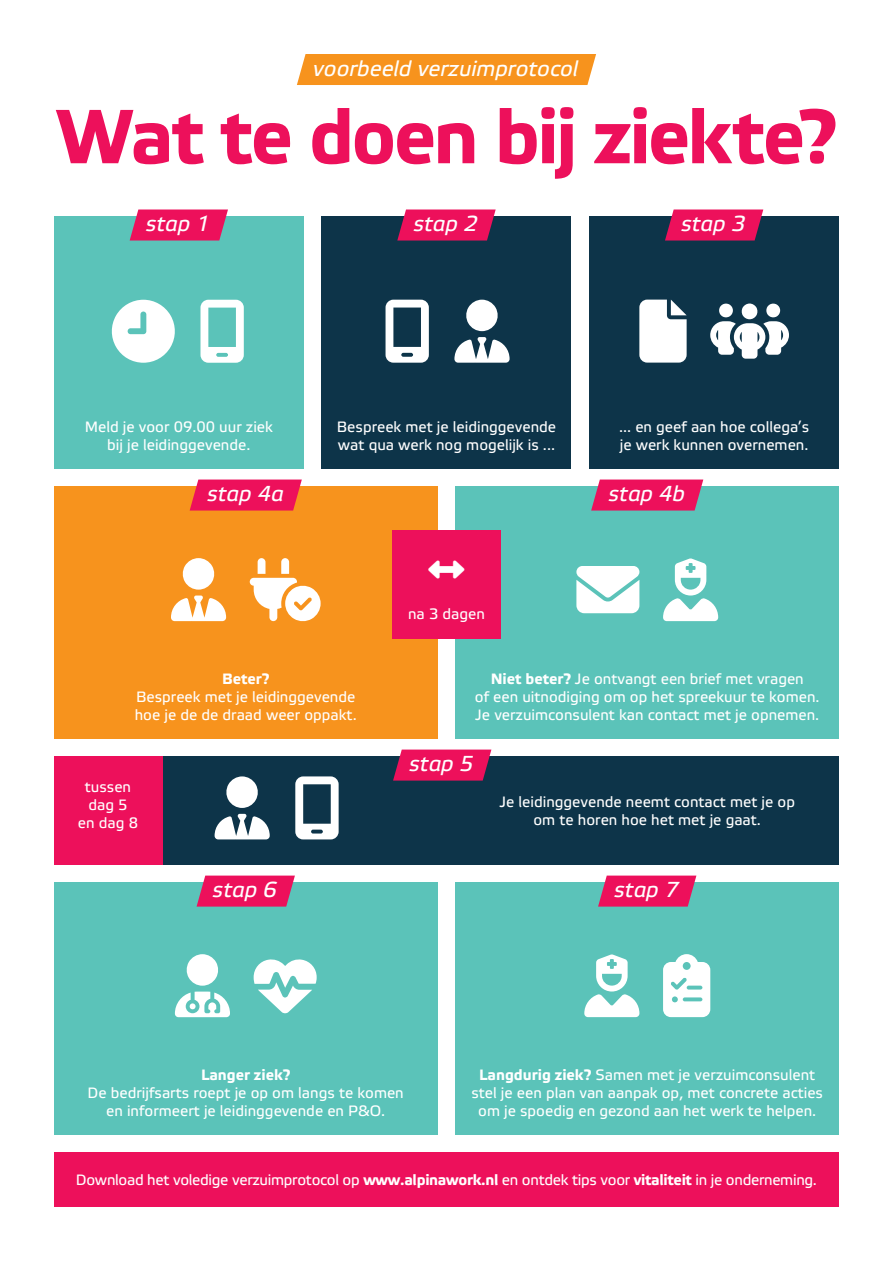
<style>
.page{position:relative;width:893px;height:1263px;background:#fff}
.page>*{position:absolute;margin:0;border:0;box-sizing:border-box;transform-origin:0 0}
.t1{font:700 76.5px "Etelka Text Pro";letter-spacing:-.04em;color:#ed105b}
.t2{font:italic 21.75px "Etelka Text Pro";color:#fff}
.t3{font:15px/18px "Etelka Text Pro";color:#fff;text-align:center}
.t4{font:15px "Etelka Text Pro";letter-spacing:-.02em;color:#fff}
.t5{font:700 15px "Etelka Text Pro";color:#fff}
.s1{font-weight:700}
</style>
<div class="page">
<div style="left:54px;top:216px;width:250px;height:252px;background:#5bc3b9"></div>
<div style="left:54px;top:882px;width:383px;height:252px;background:#5bc3b9"></div>
<div style="left:54px;top:486px;width:383px;height:252px;background:#f7931d"></div>
<div style="left:455px;top:486px;width:384px;height:252px;background:#5bc3b9"></div>
<div style="left:322px;top:216px;width:249px;height:252px;background:#0d3449"></div>
<div style="left:455px;top:882px;width:384px;height:252px;background:#5bc3b9"></div>
<div style="left:54px;top:756px;width:785px;height:108px;background:#0d3449"></div>
<div style="left:589px;top:216px;width:250px;height:252px;background:#0d3449"></div>
<svg style="left:130px;top:209px;width:98px;height:31px;background:#e32366"></svg>
<svg style="left:197px;top:875px;width:98px;height:31px;background:#e42467"></svg>
<svg style="left:190px;top:479px;width:112px;height:31px;background:#ee1f5c"></svg>
<svg style="left:591px;top:479px;width:112px;height:31px;background:#e42265"></svg>
<svg style="left:397px;top:209px;width:99px;height:31px;background:#dd1b5f"></svg>
<div style="left:297px;top:54px;width:299px;height:31px;background:#f7931d"></div>
<svg style="left:598px;top:875px;width:98px;height:31px;background:#e42467"></svg>
<svg style="left:393px;top:749px;width:98px;height:31px;background:#de1b5f"></svg>
<svg style="left:665px;top:209px;width:98px;height:31px;background:#de1a5f"></svg>
<div style="left:54px;top:756px;width:108px;height:108px;background:#ed105b"></div>
<div style="left:392px;top:531px;width:108px;height:108px;background:#ed105b"></div>
<div style="left:54px;top:1152px;width:785px;height:54px;background:#ed105b"></div>
<h2 class="t2" style="left:313px;top:56px;width:267px">voorbeeld verzuimprotocol</h2>
<h1 class="t1" style="left:56px;top:94px;width:782px">Wat te doen bij ziekte?</h1>
<h2 class="t2" style="left:146px;top:212px;width:66px">stap 1</h2>
<h2 class="t2" style="left:413px;top:212px;width:66px">stap 2</h2>
<h2 class="t2" style="left:681px;top:212px;width:66px">stap 3</h2>
<p class="t3" style="left:85px;top:419px;width:190px">Meld je voor 09.00 uur ziek bij je leidinggevende.</p>
<p class="t3" style="left:337px;top:419px;width:221px;text-align:left">Bespreek met je leidinggevende wat qua werk nog mogelijk is ...</p>
<p class="t3" style="left:619px;top:419px;width:192px;text-align:left">... en geef aan hoe collega’s je werk kunnen overnemen.</p>
<h2 class="t2" style="left:207px;top:482px;width:78px">stap 4a</h2>
<h2 class="t2" style="left:608px;top:482px;width:78px">stap 4b</h2>
<p class="t5" style="left:222px;top:671px;width:49px">Beter?</p>
<p class="t3" style="left:135px;top:689px;width:223px;text-align:left">Bespreek met je leidinggevende hoe je de de draad weer oppakt.</p>
<p class="t3" style="left:78px;top:779px;width:62px">tussen dag 5<br>en dag 8</p>
<h2 class="t2" style="left:213px;top:878px;width:66px">stap 6</h2>
<p class="t3" style="left:408px;top:605px;width:78px">na 3 dagen</p>
<p class="t3" style="left:475px;top:671px;width:346px"><span class="s1">Niet beter?</span> Je ontvangt een brief met vragen<br>of een uitnodiging om op het spreekuur te komen.<br>Je verzuimconsulent kan contact met je opnemen.</p>
<h2 class="t2" style="left:409px;top:752px;width:66px">stap 5</h2>
<p class="t3" style="left:499px;top:793px;width:297px">Je leidinggevende neemt contact met je op om te horen hoe het met je gaat.</p>
<h2 class="t2" style="left:614px;top:878px;width:66px">stap 7</h2>
<p class="t5" style="left:201px;top:1067px;width:91px">Langer ziek?</p>
<p class="t3" style="left:88px;top:1085px;width:318px">De bedrijfsarts roept je op om langs te komen en informeert je leidinggevende en P&amp;O.</p>
<p class="t3" style="left:471px;top:1067px;width:353px"><span class="s1">Langdurig ziek?</span> Samen met je verzuimconsulent stel je een plan van aanpak op, met concrete acties om je spoedig en gezond aan het werk te helpen.</p>
<p class="t4" style="left:76px;top:1171px;width:742px">Download het voledige verzuimprotocol op <span class="s1">www.alpinawork.nl</span> en ontdek tips voor <span class="s1">vitaliteit</span> in je onderneming.</p>
</div>
